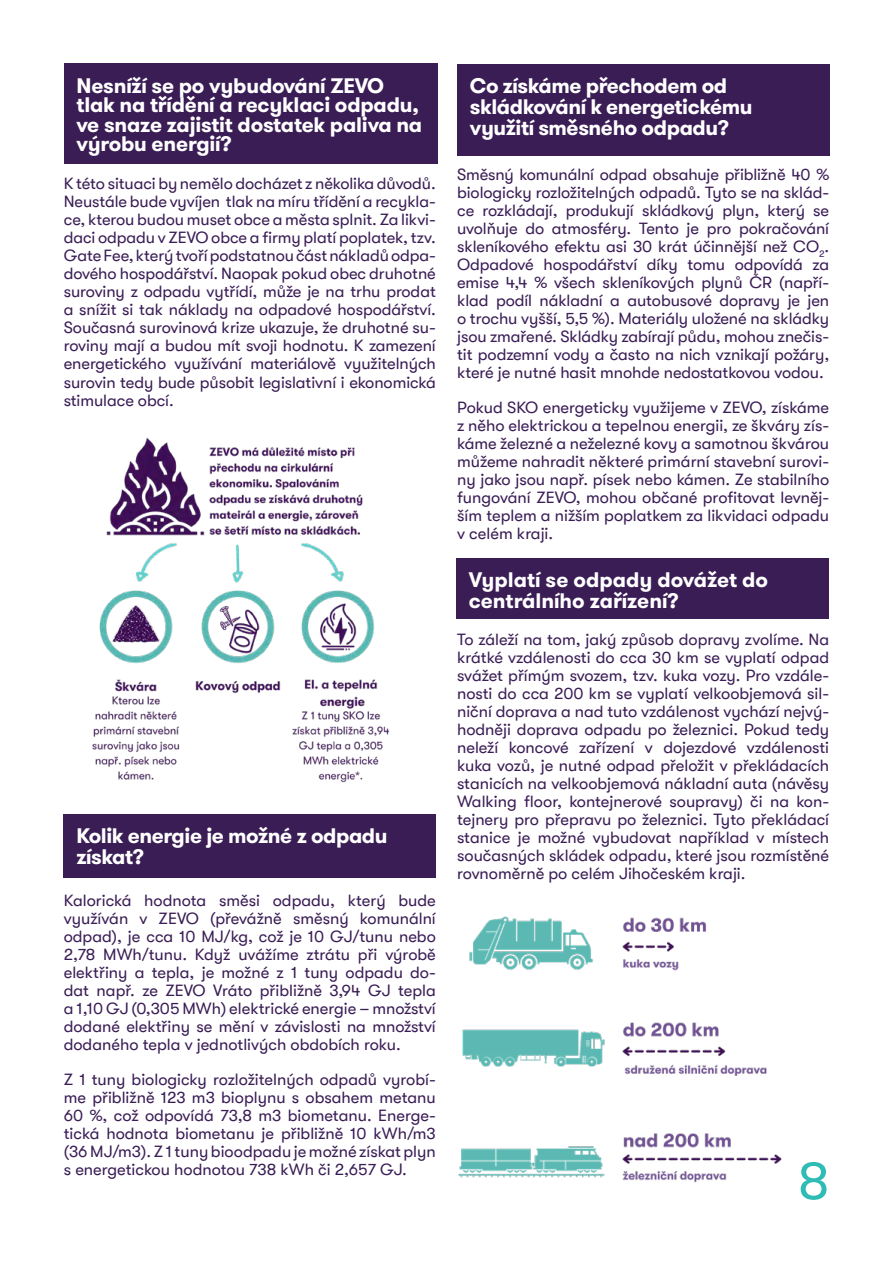
<style>
.page{position:relative;width:893px;height:1263px;background:#fff}
.page>*{position:absolute;margin:0;border:0;box-sizing:border-box;transform-origin:0 0}
.t1{font:54px "GT Walsheim";color:#2ebcb4}
.t2{font:700 21px/21px "GT Walsheim Pro";letter-spacing:-.015em;color:#fff}
.t3{font:16.5px/18px "GT Walsheim";color:#3a1d55;text-align:justify}
</style>
<div class="page">
<div style="left:64px;top:64px;width:374px;height:100px;background:#3a1d55"></div>
<div style="left:64px;top:814px;width:372px;height:64px;background:#3a1d55"></div>
<div style="left:457px;top:64px;width:372px;height:91px;background:#3a1d55"></div>
<img style="left:92px;top:438px;width:298px;height:345px">
<div style="left:456px;top:558px;width:372px;height:61px;background:#3a1d55"></div>
<img style="left:458px;top:916px;width:324px;height:267px">
<p class="t2" style="left:77px;top:74px;width:347px;line-height:19.5px">Nesníží se po vybudování ZEVO tlak na třídění a recyklaci odpadu, ve snaze zajistit dostatek paliva na výrobu energií?</p>
<p class="t3" style="left:64px;top:175px;width:374px">K této situaci by nemělo docházet z několika důvodů.<br>Neustále bude vyvíjen tlak na míru třídění a recykla&shy;ce, kterou budou muset obce a města splnit. Za likvi&shy;daci odpadu v ZEVO obce a firmy platí poplatek, tzv.<br>Gate Fee, který tvoří podstatnou část nákladů odpa&shy;dového hospodářství. Naopak pokud obec druhotné suroviny z odpadu vytřídí, může je na trhu prodat a snížit si tak náklady na odpadové hospodářství.<br>Současná surovinová krize ukazuje, že druhotné su&shy;roviny mají a budou mít svoji hodnotu. K zamezení energetického využívání materiálově využitelných surovin tedy bude působit legislativní i ekonomická stimulace obcí.</p>
<p class="t2" style="left:77px;top:824px;width:313px">Kolik energie je možné z odpadu získat?</p>
<p class="t3" style="left:64px;top:891px;width:374px">Kalorická hodnota směsi odpadu, který bude využíván v ZEVO (převážně směsný komunální odpad), je cca 10 MJ/kg, což je 10 GJ/tunu nebo 2,78 MWh/tunu. Když uvážíme ztrátu při výrobě elektřiny a tepla, je možné z 1 tuny odpadu do&shy;dat např. ze ZEVO Vráto přibližně 3,94 GJ tepla a 1,10 GJ (0,305 MWh) elektrické energie – množství dodané elektřiny se mění v závislosti na množství dodaného tepla v jednotlivých obdobích roku.</p>
<p class="t3" style="left:64px;top:1070px;width:374px">Z 1 tuny biologicky rozložitelných odpadů vyrobí&shy;me přibližně 123 m3 bioplynu s obsahem metanu 60 %, což odpovídá 73,8 m3 biometanu. Energe&shy;tická hodnota biometanu je přibližně 10 kWh/m3 (36 MJ/m3). Z 1 tuny bioodpadu je možné získat plyn s energetickou hodnotou 738 kWh či 2,657 GJ.</p>
<p class="t2" style="left:470px;top:74px;width:284px">Co získáme přechodem od skládkování k energetickému využití směsného odpadu?</p>
<p class="t3" style="left:457px;top:165px;width:374px">Směsný komunální odpad obsahuje přibližně 40 % biologicky rozložitelných odpadů. Tyto se na sklád&shy;ce rozkládají, produkují skládkový plyn, který se uvolňuje do atmosféry. Tento je pro pokračování skleníkového efektu asi 30 krát účinnější než CO<sub>2</sub>.<br>Odpadové hospodářství díky tomu odpovídá za emise 4,4 % všech skleníkových plynů ČR (napří&shy;klad podíl nákladní a autobusové dopravy je jen o trochu vyšší, 5,5 %). Materiály uložené na skládky jsou zmařené. Skládky zabírají půdu, mohou znečis&shy;tit podzemní vody a často na nich vznikají požáry, které je nutné hasit mnohde nedostatkovou vodou.</p>
<p class="t3" style="left:457px;top:398px;width:374px">Pokud SKO energeticky využijeme v ZEVO, získáme z něho elektrickou a tepelnou energii, ze škváry zís&shy;káme železné a neželezné kovy a samotnou škvárou můžeme nahradit některé primární stavební surovi&shy;ny jako jsou např. písek nebo kámen. Ze stabilního fungování ZEVO, mohou občané profitovat levněj&shy;ším teplem a nižším poplatkem za likvidaci odpadu v celém kraji.</p>
<p class="t2" style="left:469px;top:568px;width:301px">Vyplatí se odpady dovážet do centrálního zařízení?</p>
<p class="t3" style="left:457px;top:630px;width:374px">To záleží na tom, jaký způsob dopravy zvolíme. Na krátké vzdálenosti do cca 30 km se vyplatí odpad svážet přímým svozem, tzv. kuka vozy. Pro vzdále&shy;nosti do cca 200 km se vyplatí velkoobjemová sil&shy;niční doprava a nad tuto vzdálenost vychází nejvý&shy;hodněji doprava odpadu po železnici. Pokud tedy neleží koncové zařízení v dojezdové vzdálenosti kuka vozů, je nutné odpad přeložit v překládacích stanicích na velkoobjemová nákladní auta (návěsy Walking floor, kontejnerové soupravy) či na kon&shy;tejnery pro přepravu po železnici. Tyto překládací stanice je možné vybudovat například v místech současných skládek odpadu, které jsou rozmístěné rovnoměrně po celém Jihočeském kraji.</p>
<h1 class="t1" style="left:798px;top:1151px;width:33px">8</h1>
</div>
